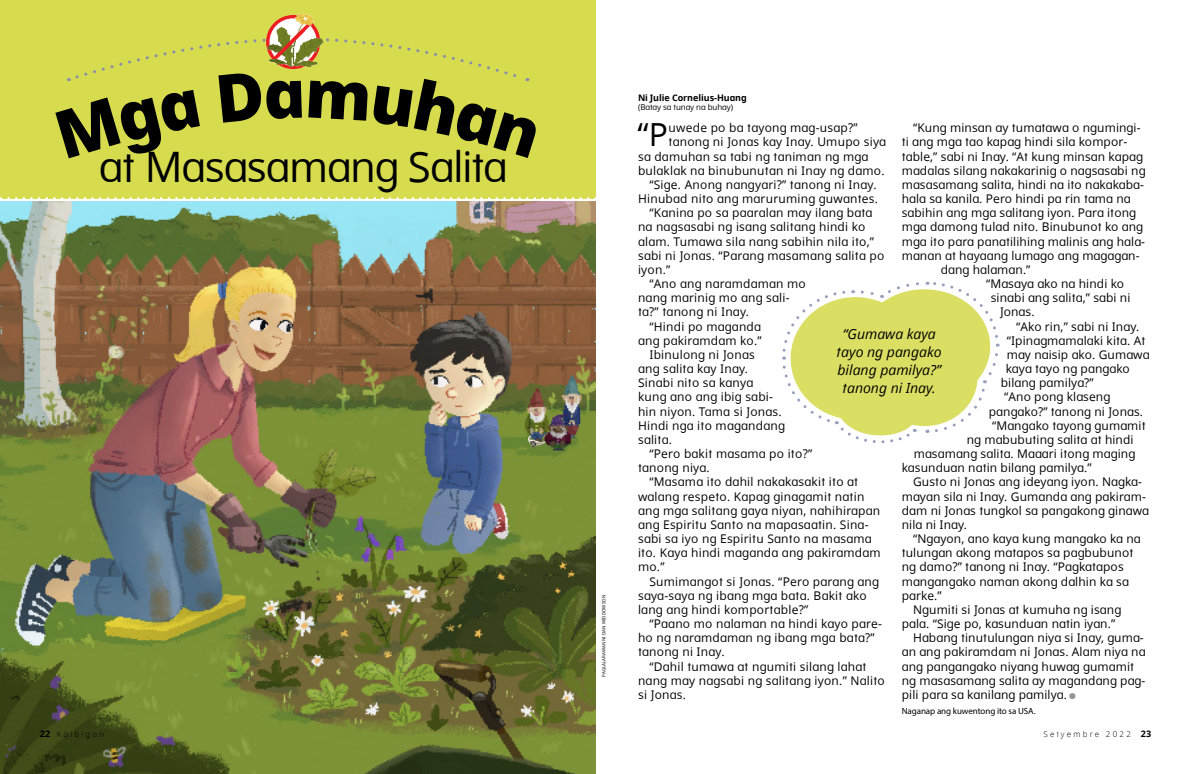
<style>
.page{position:relative;width:1191px;height:774px;background:#fff}
.page>*{position:absolute;margin:0;border:0;box-sizing:border-box;transform-origin:0 0}
.ARTCL_title_GREP{font:42px "Dots Solidlds Lat";letter-spacing:-.025em;color:#000}
.ARTCL_para_first{font:31.8px "Dots Solidlds Lat";color:#000}
.t1{font:italic 14px/18px "Dots Solidlds Lat";color:#000;text-align:center}
.ARTCL_para{font:12px/14.2px "Dots Solidlds Lat";letter-spacing:.01em;color:#000}
.ARTCL_para_first-2{font:12px "Dots Solidlds Lat";letter-spacing:.02em;color:#000}
.POP_para{font:9px "Myriad Pro";letter-spacing:-.01em;color:#000}
.ARTCL-BY_para_first{font:700 9px "Dots Solidlds Lat";letter-spacing:-.005em;color:#000}
.t2{font:300 8px "Dots Solidlds Lat";letter-spacing:.28em;color:#000}
.ARTCL-BY_para{font:8px "Dots Solidlds Lat";letter-spacing:-.005em;color:#000}
.t3{font:4.5px "Dots Solidlds Lat";color:#000}
.s1{font-family:"Ding P Ilds Dpi";font-size:8.5px;color:#939598}
.s2{font-weight:700;font-size:9px}
</style>
<div class="page">
<div style="left:0;top:0;width:595px;height:198px;background:#d7dc4e"></div>
<img style="left:0;top:202px;width:596px;height:572px">
<svg style="left:782px;top:281px;width:218px;height:163px"></svg>
<img style="left:281px;top:13px;width:32px;height:5px">
<svg style="left:0;top:197px;width:596px;height:2px"></svg>
<img style="left:527px;top:435px;width:19px;height:12px">
<svg style="left:67px;top:18px;width:463px;height:63px"></svg>
<p class="ARTCL_title_GREP" style="left:99px;top:136px;width:409px">at Masasamang Salita</p>
<p class="t3" style="left:600px;top:677px;width:83px;rotate:-90deg">PAGLALARAWAN NI DAN WIDDOWSON</p>
<p class="ARTCL-BY_para_first" style="left:638px;top:91px;width:110px">Ni Julie Cornelius-Huang</p>
<p class="ARTCL-BY_para" style="left:638px;top:101px;width:97px">(Batay sa tunay na buhay)</p>
<p class="ARTCL_para_first" style="left:637px;top:112px;width:32px">“P</p>
<p class="ARTCL_para_first-2" style="left:668px;top:119px;width:190px">uwede po ba tayong mag-usap?”</p>
<p class="ARTCL_para" style="left:913px;top:121px;width:229px">“Kung minsan ay tumatawa o ngumingi-</p>
<p class="ARTCL_para" style="left:901px;top:135px;width:227px">ti ang mga tao kapag hindi sila kompor-</p>
<p class="ARTCL_para" style="left:901px;top:149px;width:243px">table,” sabi ni Inay. “At kung minsan kapag</p>
<p class="ARTCL_para" style="left:901px;top:163px;width:245px">madalas silang nakakarinig o nagsasabi ng</p>
<p class="ARTCL_para" style="left:901px;top:177px;width:244px">masasamang salita, hindi na ito nakakaba-</p>
<p class="ARTCL_para" style="left:901px;top:192px;width:230px">hala sa kanila. Pero hindi pa rin tama na</p>
<p class="ARTCL_para" style="left:901px;top:206px;width:236px">sabihin ang mga salitang iyon. Para itong</p>
<p class="ARTCL_para" style="left:901px;top:220px;width:243px">mga damong tulad nito. Binubunot ko ang</p>
<p class="ARTCL_para" style="left:901px;top:234px;width:245px">mga ito para panatilihing malinis ang hala-</p>
<p class="ARTCL_para" style="left:901px;top:248px;width:239px">manan at hayaang lumago ang magagan-</p>
<p class="ARTCL_para" style="left:940px;top:262px;width:91px">dang halaman.”</p>
<p class="ARTCL_para" style="left:986px;top:277px;width:140px">“Masaya ako na hindi ko</p>
<p class="ARTCL_para" style="left:990px;top:291px;width:141px">sinabi ang salita,” sabi ni</p>
<p class="ARTCL_para" style="left:999px;top:305px;width:36px">Jonas.</p>
<p class="ARTCL_para" style="left:1016px;top:319px;width:125px">“Ako rin,” sabi ni Inay.</p>
<p class="ARTCL_para" style="left:1006px;top:333px;width:140px">“Ipinagmamalaki kita. At</p>
<p class="ARTCL_para" style="left:1006px;top:347px;width:144px">may naisip ako. Gumawa</p>
<p class="ARTCL_para" style="left:1005px;top:362px;width:125px">kaya tayo ng pangako</p>
<p class="ARTCL_para" style="left:1000px;top:376px;width:94px">bilang pamilya?”</p>
<p class="ARTCL_para" style="left:988px;top:390px;width:156px;text-indent:15px">“Ano pong klaseng pangako?” tanong ni Jonas.</p>
<p class="ARTCL_para" style="left:992px;top:418px;width:155px">“Mangako tayong gumamit</p>
<p class="ARTCL_para" style="left:966px;top:432px;width:168px">ng mabubuting salita at hindi</p>
<p class="ARTCL_para" style="left:913px;top:447px;width:223px">masamang salita. Maaari itong maging</p>
<p class="ARTCL_para" style="left:901px;top:461px;width:191px">kasunduan natin bilang pamilya.”</p>
<p class="ARTCL_para" style="left:901px;top:475px;width:249px;text-indent:11px">Gusto ni Jonas ang ideyang iyon. Nagka&shy;mayan sila ni Inay. Gumanda ang pakiram&shy;dam ni Jonas tungkol sa pangakong ginawa nila ni Inay.</p>
<p class="ARTCL_para" style="left:901px;top:532px;width:240px;text-indent:11px">“Ngayon, ano kaya kung mangako ka na tulungan akong matapos sa pagbubunot ng damo?” tanong ni Inay. “Pagkatapos mangangako naman akong dalhin ka sa parke.”</p>
<p class="ARTCL_para" style="left:901px;top:602px;width:221px;text-indent:11px">Ngumiti si Jonas at kumuha ng isang pala. “Sige po, kasunduan natin iyan.”</p>
<p class="ARTCL_para" style="left:901px;top:631px;width:245px;text-indent:11px">Habang tinutulungan niya si Inay, guma&shy;an ang pakiramdam ni Jonas. Alam niya na ang pangangako niyang huwag gumamit ng masasamang salita ay magandang pag&shy;pili para sa kanilang pamilya. <span class="s1">●</span></p>
<p class="POP_para" style="left:901px;top:705px;width:135px">Naganap ang kuwentong ito sa USA.</p>
<p class="ARTCL_para_first-2" style="left:668px;top:133px;width:219px">tanong ni Jonas kay Inay. Umupo siya</p>
<p class="ARTCL_para_first-2" style="left:638px;top:147px;width:232px">sa damuhan sa tabi ng taniman ng mga</p>
<p class="ARTCL_para_first-2" style="left:638px;top:162px;width:248px">bulaklak na binubunutan ni Inay ng damo.</p>
<p class="ARTCL_para" style="left:638px;top:177px;width:241px;text-align:right">“Sige. Anong nangyari?” tanong ni Inay.<br>Hinubad nito ang maruruming guwantes.</p>
<p class="ARTCL_para" style="left:638px;top:206px;width:248px;text-indent:11px">“Kanina po sa paaralan may ilang bata na nagsasabi ng isang salitang hindi ko alam. Tumawa sila nang sabihin nila ito,” sabi ni Jonas. “Parang masamang salita po iyon.”</p>
<p class="ARTCL_para" style="left:638px;top:277px;width:169px;text-indent:11px">“Ano ang naramdaman mo nang marinig mo ang sali&shy;ta?” tanong ni Inay.</p>
<p class="ARTCL_para" style="left:638px;top:319px;width:125px;text-align:right">“Hindi po maganda ang pakiramdam ko.”</p>
<p class="ARTCL_para" style="left:638px;top:347px;width:148px;text-indent:11px">Ibinulong ni Jonas<br>ang salita kay Inay.<br>Sinabi nito sa kanya kung ano ang ibig sabi&shy;hin niyon. Tama si Jonas.<br>Hindi nga ito magandang salita.</p>
<p class="ARTCL_para" style="left:638px;top:447px;width:176px;text-indent:11px">“Pero bakit masama po ito?” tanong niya.</p>
<p class="ARTCL_para" style="left:638px;top:475px;width:244px;text-indent:11px">“Masama ito dahil nakakasakit ito at walang respeto. Kapag ginagamit natin ang mga salitang gaya niyan, nahihirapan ang Espiritu Santo na mapasaatin. Sina&shy;sabi sa iyo ng Espiritu Santo na masama ito. Kaya hindi maganda ang pakiramdam mo.”</p>
<p class="ARTCL_para" style="left:638px;top:574px;width:242px;text-indent:11px">Sumimangot si Jonas. “Pero parang ang saya-saya ng ibang mga bata. Bakit ako lang ang hindi komportable?”</p>
<p class="ARTCL_para" style="left:638px;top:617px;width:245px;text-indent:11px">“Paano mo nalaman na hindi kayo pare&shy;ho ng naramdaman ng ibang mga bata?” tanong ni Inay.</p>
<p class="ARTCL_para" style="left:638px;top:659px;width:248px;text-indent:11px">“Dahil tumawa at ngumiti silang lahat nang may nagsabi ng salitang iyon.” Nalito si Jonas.</p>
<p class="t1" style="left:837px;top:325px;width:106px">“Gumawa kaya tayo ng pangako bilang pamilya?” tanong ni Inay.</p>
<p class="t2" style="left:40px;top:728px;width:66px"><span class="s2">22</span> Kaibigan</p>
<p class="t2" style="left:1043px;top:728px;width:109px">Setyembre 2022 <span class="s2">23</span></p>
</div>
